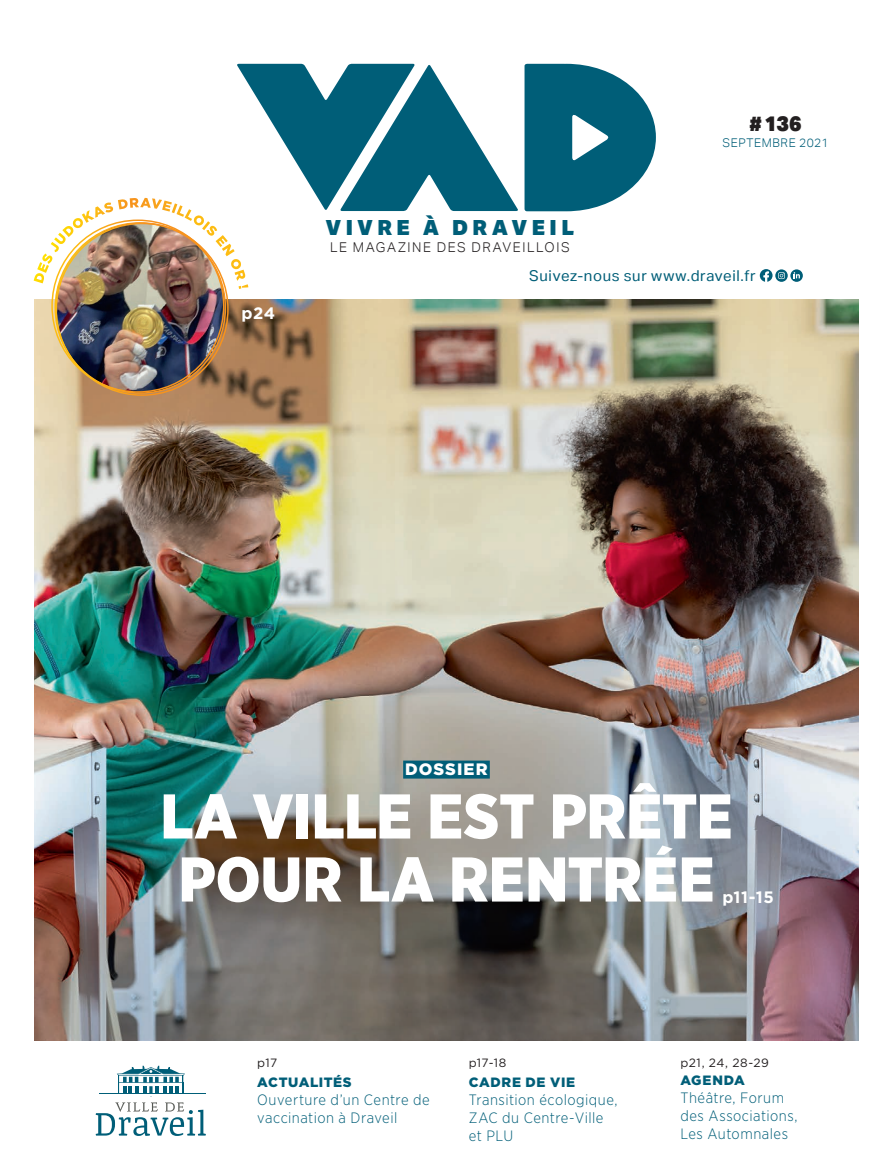
<style>
.page{position:relative;width:893px;height:1170px;background:#fff}
.page>*{position:absolute;margin:0;border:0;box-sizing:border-box;transform-origin:0 0}
.t1{font:900 63px/63px "Gotham Narrow";color:#fff}
.t2{font:900 21px "Aktiv Grotesk";letter-spacing:.205em;color:#005e78}
.t3{font:900 21px "Aktiv Grotesk";color:#231f20}
.t4{font:700 16.5px "Gotham";letter-spacing:.025em;color:#fff}
.t5{font:900 16.5px "Gotham";letter-spacing:.065em;color:#fff}
.t6{font:300 15px/18px "Gotham Narrow";letter-spacing:.035em;color:#005e78}
.t7{font:15px "Aktiv Grotesk";letter-spacing:.04em;color:#005e78}
.t8{font:900 13.5px "Gotham";letter-spacing:.045em;color:#005e78}
.t9{font:300 13.5px "Aktiv Grotesk";letter-spacing:.12em;color:#231f20}
.t10{font:12px "Gotham";letter-spacing:.035em;color:#231f20}
.t11{font:300 12px "Aktiv Grotesk";letter-spacing:.05em;color:#005e78}
</style>
<div class="page">
<svg style="left:96px;top:1102px;width:110px;height:33px"></svg>
<svg style="left:117px;top:1065px;width:68px;height:27px"></svg>
<hr style="left:99px;top:1092px;width:106px;height:1px;background:#005e78">
<svg style="left:760px;top:269px;width:12px;height:13px"></svg>
<svg style="left:775px;top:269px;width:13px;height:13px"></svg>
<svg style="left:778px;top:272px;width:7px;height:7px"></svg>
<svg style="left:790px;top:269px;width:13px;height:13px"></svg>
<svg style="left:794px;top:272px;width:6px;height:6px"></svg>
<img style="left:34px;top:300px;width:825px;height:740px">
<div style="left:403px;top:760px;width:87px;height:18px;background:#005e78"></div>
<img style="left:55px;top:223px;width:170px;height:170px;border-radius:85px">
<svg style="left:53px;top:64px;width:603px;height:225px"></svg>
<h2 class="t2" style="left:326px;top:214px;width:250px">VIVRE À DRAVEIL</h2>
<p class="t9" style="left:330px;top:240px;width:241px">LE MAGAZINE DES DRAVEILLOIS</p>
<h2 class="t3" style="left:749px;top:109px;width:54px">#136</h2>
<p class="t11" style="left:722px;top:136px;width:108px">SEPTEMBRE 2021</p>
<p class="t4" style="left:241px;top:302px;width:35px">p24</p>
<p class="t7" style="left:529px;top:266px;width:228px">Suivez-nous sur www.draveil.fr</p>
<p class="t5" style="left:405px;top:758px;width:84px">DOSSIER</p>
<h1 class="t1" style="left:160px;top:784px;width:574px">LA VILLE EST PRÊTE<br>POUR LA RENTRÉE</h1>
<p class="t4" style="left:722px;top:886px;width:53px">p11-15</p>
<p class="t10" style="left:257px;top:1055px;width:21px">p17</p>
<p class="t8" style="left:257px;top:1072px;width:96px">ACTUALITÉS</p>
<p class="t6" style="left:257px;top:1089px;width:174px">Ouverture d’un Centre de vaccination à Draveil</p>
<p class="t10" style="left:469px;top:1055px;width:39px">p17-18</p>
<p class="t8" style="left:469px;top:1072px;width:108px">CADRE DE VIE</p>
<p class="t6" style="left:469px;top:1089px;width:150px">Transition écologique,<br>ZAC du Centre-Ville et PLU</p>
<p class="t10" style="left:680px;top:1055px;width:90px">p21, 24, 28-29</p>
<p class="t8" style="left:680px;top:1070px;width:66px">AGENDA</p>
<p class="t6" style="left:680px;top:1088px;width:119px">Théâtre, Forum des Associations,<br>Les Automnales</p>
</div>
